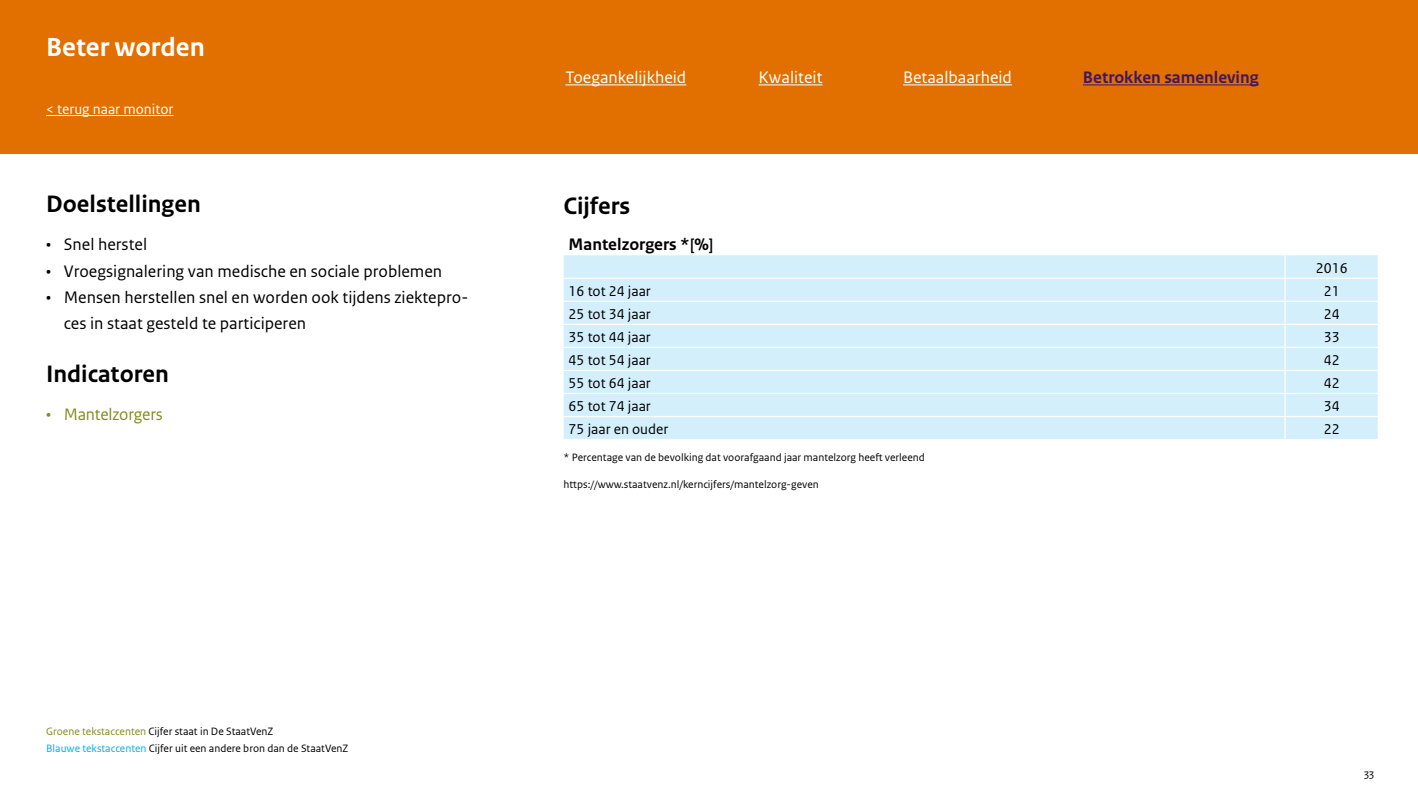
<style>
.page{position:relative;width:1418px;height:797px;background:#fff}
.page>*{position:absolute;margin:0;border:0;box-sizing:border-box;transform-origin:0 0}
.t1{font:700 27.5px "Rijksoverheid Sans Text";color:#fff}
.t2{font:700 25px "Rijksoverheid Sans Text";color:#000}
.t3{font:17.5px/26.2px "Rijksoverheid Sans Text";color:#000}
.t4{font:17.5px "Rijksoverheid Sans Text";color:#fff}
.t5{font:700 17.5px "Rijksoverheid Sans Text";color:#411663}
.t6{font:700 17.5px "Rijksoverheid Sans Text";color:#000}
.t7{font:17.5px "Rijksoverheid Sans Text";letter-spacing:-.01em;color:#808d1d}
.t8{font:15px "Rijksoverheid Sans Text";color:#000}
.t9{font:15px "Rijksoverheid Sans Text";color:#fff}
.t10{font:11.25px/17.5px "Rijksoverheid Sans Text";color:#000}
.s1{color:#808d1d}
.s2{color:#00aeef}
</style>
<div class="page">
<div style="left:0;top:0;width:1417px;height:154px;background:#e17000"></div>
<hr style="left:565px;top:84px;width:121px;height:1px;background:#fff">
<hr style="left:903px;top:84px;width:109px;height:1px;background:#fff">
<hr style="left:758px;top:84px;width:64px;height:1px;background:#fff">
<hr style="left:1082px;top:84px;width:176px;height:1px;background:#411663">
<hr style="left:46px;top:115px;width:127px;height:1px;background:#fff">
<div style="left:563px;top:255px;width:814px;height:184px;background:#d4effc"></div>
<svg style="left:1284px;top:255px;width:1px;height:184px"></svg>
<svg style="left:1377px;top:255px;width:1px;height:184px"></svg>
<hr style="left:563px;top:278px;width:721px;height:1px;background:#fff">
<hr style="left:1284px;top:278px;width:94px;height:1px;background:#fff">
<hr style="left:563px;top:301px;width:721px;height:1px;background:#fff">
<hr style="left:563px;top:324px;width:721px;height:1px;background:#fff">
<hr style="left:563px;top:347px;width:721px;height:1px;background:#fff">
<hr style="left:563px;top:370px;width:721px;height:1px;background:#fff">
<hr style="left:563px;top:393px;width:721px;height:1px;background:#fff">
<hr style="left:563px;top:416px;width:721px;height:1px;background:#fff">
<hr style="left:1284px;top:301px;width:94px;height:1px;background:#fff">
<hr style="left:1284px;top:324px;width:94px;height:1px;background:#fff">
<hr style="left:1284px;top:347px;width:94px;height:1px;background:#fff">
<hr style="left:1284px;top:370px;width:94px;height:1px;background:#fff">
<hr style="left:1284px;top:393px;width:94px;height:1px;background:#fff">
<hr style="left:1284px;top:416px;width:94px;height:1px;background:#fff">
<h1 class="t1" style="left:46px;top:32px;width:160px">Beter worden</h1>
<h3 class="t9" style="left:46px;top:101px;width:129px">&lt; terug naar monitor</h3>
<h2 class="t2" style="left:46px;top:189px;width:156px">Doelstellingen</h2>
<h3 class="t3" style="left:46px;top:232px;width:102px">• Snel herstel</h3>
<h3 class="t3" style="left:46px;top:258px;width:397px">• Vroegsignalering van medische en sociale problemen</h3>
<h3 class="t3" style="left:64px;top:284px;width:406px;text-indent:-18px">• Mensen herstellen snel en worden ook tijdens ziektepro&shy;ces in staat gesteld te participeren</h3>
<h2 class="t2" style="left:46px;top:359px;width:124px">Indicatoren</h2>
<h3 class="t7" style="left:46px;top:405px;width:118px">• Mantelzorgers</h3>
<p class="t10" style="left:46px;top:722px;width:304px"><span class="s1">Groene tekstaccenten</span> Cijfer staat in De StaatVenZ<br><span class="s2">Blauwe tekstaccenten</span> Cijfer uit een andere bron dan de StaatVenZ</p>
<h3 class="t4" style="left:565px;top:67px;width:122px">Toegankelijkheid</h3>
<h3 class="t4" style="left:758px;top:67px;width:65px">Kwaliteit</h3>
<h3 class="t4" style="left:903px;top:67px;width:110px">Betaalbaarheid</h3>
<h3 class="t5" style="left:1082px;top:68px;width:177px">Betrokken samenleving</h3>
<h2 class="t2" style="left:563px;top:191px;width:68px">Cijfers</h2>
<h3 class="t6" style="left:568px;top:235px;width:146px">Mantelzorgers *[%]</h3>
<h3 class="t8" style="left:1315px;top:259px;width:33px">2016</h3>
<h3 class="t8" style="left:568px;top:282px;width:84px">16 tot 24 jaar</h3>
<h3 class="t8" style="left:1323px;top:282px;width:17px">21</h3>
<h3 class="t8" style="left:568px;top:305px;width:84px">25 tot 34 jaar</h3>
<h3 class="t8" style="left:1323px;top:305px;width:17px">24</h3>
<h3 class="t8" style="left:568px;top:328px;width:84px">35 tot 44 jaar</h3>
<h3 class="t8" style="left:1323px;top:328px;width:17px">33</h3>
<h3 class="t8" style="left:568px;top:351px;width:84px">45 tot 54 jaar</h3>
<h3 class="t8" style="left:1323px;top:351px;width:17px">42</h3>
<h3 class="t8" style="left:568px;top:374px;width:84px">55 tot 64 jaar</h3>
<h3 class="t8" style="left:1323px;top:374px;width:17px">42</h3>
<h3 class="t8" style="left:568px;top:397px;width:84px">65 tot 74 jaar</h3>
<h3 class="t8" style="left:1323px;top:397px;width:17px">34</h3>
<h3 class="t8" style="left:568px;top:421px;width:101px">75 jaar en ouder</h3>
<h3 class="t8" style="left:1323px;top:421px;width:17px">22</h3>
<p class="t10" style="left:563px;top:449px;width:363px">* Percentage van de bevolking dat voorafgaand jaar mantelzorg heeft verleend</p>
<p class="t10" style="left:563px;top:475px;width:257px">https://www.staatvenz.nl/kerncijfers/mantelzorg-geven</p>
<p class="t10" style="left:1364px;top:765px;width:11px">33</p>
</div>
